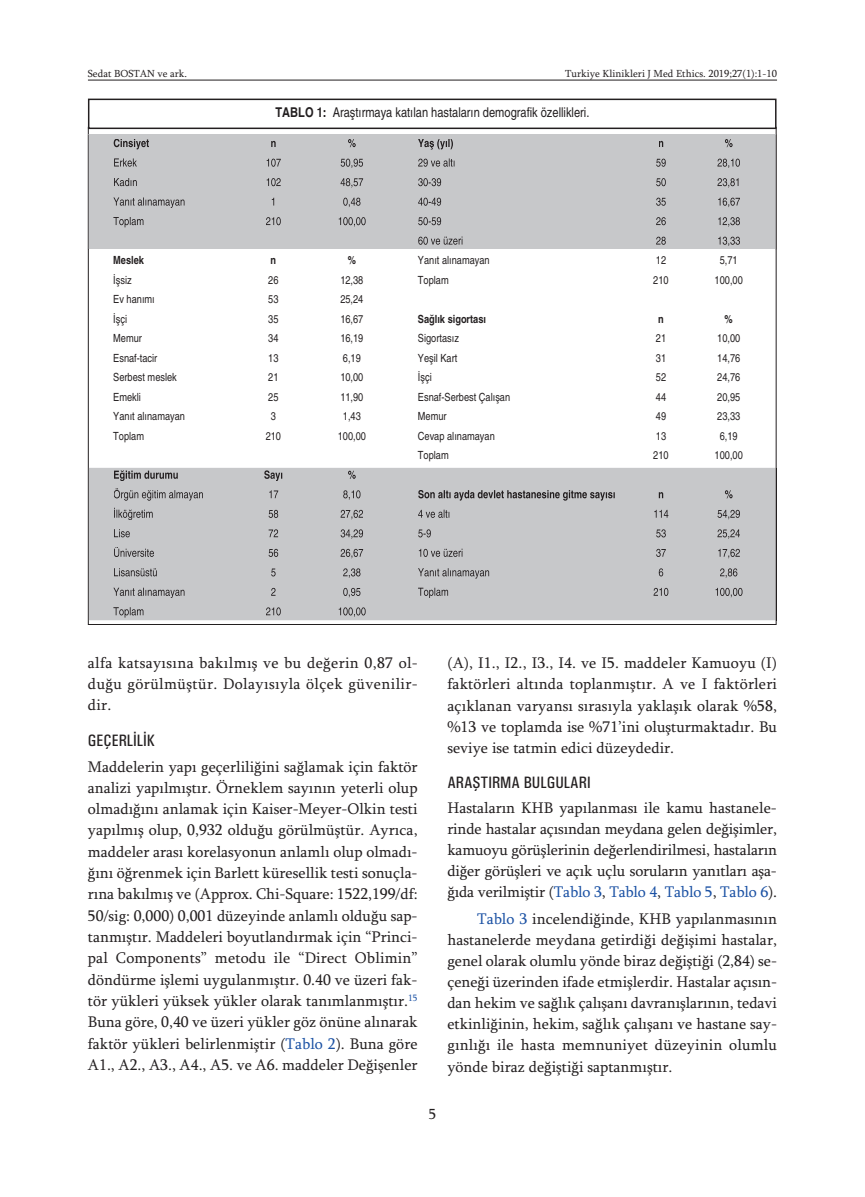
<style>
.page{position:relative;width:865px;height:1197px;background:#fff}
.page>*{position:absolute;margin:0;border:0;box-sizing:border-box;transform-origin:0 0}
.t1{font:500 condensed 16.5px "Univers";color:#231f20}
.t2{font:15.75px/21.3px "Sylfaen";color:#231f20;text-align:justify}
.t3{font:15px "Sylfaen";color:#231f20}
.t4{font:condensed 13.5px "Helvetica";color:#231f20}
.t5{font:condensed 11.25px "Helvetica";color:#231f20}
.t6{font:700 condensed 11.25px "Helvetica";color:#231f20}
.t7{font:10.5px "Sylfaen";color:#231f20}
.s1{font-weight:700}
.s2{color:#1c52a4}
</style>
<div class="page">
<hr style="left:88px;top:80px;width:689px;height:1px;background:#231f20">
<div style="left:88px;top:99px;width:688px;height:30px;border:2px solid #231f20"></div>
<div style="left:89px;top:134px;width:686px;height:115px;background:#c7c8ca"></div>
<hr style="left:776px;top:134px;width:1px;height:115px;background:#231f20">
<hr style="left:88px;top:134px;width:1px;height:115px;background:#231f20">
<hr style="left:775px;top:134px;width:1px;height:115px;background:#231f20">
<svg style="left:114px;top:139px;width:35px;height:10px"></svg>
<svg style="left:271px;top:139px;width:85px;height:8px"></svg>
<svg style="left:418px;top:139px;width:35px;height:10px"></svg>
<svg style="left:659px;top:139px;width:73px;height:8px"></svg>
<svg style="left:114px;top:158px;width:314px;height:10px"></svg>
<svg style="left:114px;top:178px;width:307px;height:10px"></svg>
<svg style="left:113px;top:197px;width:57px;height:9px"></svg>
<svg style="left:113px;top:217px;width:253px;height:10px"></svg>
<svg style="left:418px;top:236px;width:309px;height:9px"></svg>
<div style="left:89px;top:468px;width:686px;height:152px;background:#c7c8ca"></div>
<hr style="left:776px;top:468px;width:1px;height:152px;background:#231f20">
<hr style="left:88px;top:468px;width:1px;height:152px;background:#231f20">
<hr style="left:775px;top:468px;width:1px;height:152px;background:#231f20">
<svg style="left:114px;top:470px;width:64px;height:11px"></svg>
<svg style="left:264px;top:470px;width:92px;height:11px"></svg>
<svg style="left:114px;top:488px;width:60px;height:12px"></svg>
<svg style="left:418px;top:490px;width:64px;height:10px"></svg>
<svg style="left:114px;top:507px;width:231px;height:13px;background:#bebfc1"></svg>
<svg style="left:114px;top:529px;width:317px;height:10px;background:#bebfc1"></svg>
<svg style="left:114px;top:546px;width:234px;height:11px;background:#bdbdbf"></svg>
<svg style="left:114px;top:568px;width:161px;height:8px"></svg>
<svg style="left:113px;top:587px;width:57px;height:9px"></svg>
<svg style="left:113px;top:607px;width:253px;height:10px;background:#bbbbbd"></svg>
<p class="t7" style="left:88px;top:67px;width:101px">Sedat BOSTAN ve ark.</p>
<p class="t7" style="left:565px;top:67px;width:213px">Turkiye Klinikleri J Med Ethics. 2019;27(1):1-10</p>
<p class="t4" style="left:275px;top:104px;width:315px"><span class="s1">TABLO 1:</span> Araştırmaya katılan hastaların demografik özellikleri.</p>
<p class="t6" style="left:113px;top:253px;width:32px">Meslek</p>
<p class="t6" style="left:270px;top:253px;width:7px">n</p>
<p class="t6" style="left:348px;top:253px;width:10px">%</p>
<p class="t5" style="left:418px;top:253px;width:73px">Yanıt alınamayan</p>
<p class="t5" style="left:656px;top:253px;width:12px">12</p>
<p class="t5" style="left:719px;top:253px;width:19px">5,71</p>
<p class="t5" style="left:113px;top:273px;width:20px">İşsiz</p>
<p class="t5" style="left:268px;top:273px;width:12px">26</p>
<p class="t5" style="left:340px;top:273px;width:25px">12,38</p>
<p class="t5" style="left:418px;top:273px;width:32px">Toplam</p>
<p class="t5" style="left:653px;top:273px;width:17px">210</p>
<p class="t5" style="left:714px;top:273px;width:30px">100,00</p>
<p class="t5" style="left:113px;top:292px;width:43px">Ev hanımı</p>
<p class="t5" style="left:268px;top:292px;width:12px">53</p>
<p class="t5" style="left:340px;top:292px;width:25px">25,24</p>
<p class="t5" style="left:113px;top:312px;width:15px">İşçi</p>
<p class="t5" style="left:268px;top:312px;width:12px">35</p>
<p class="t5" style="left:340px;top:312px;width:25px">16,67</p>
<p class="t6" style="left:418px;top:312px;width:70px">Sağlık sigortası</p>
<p class="t6" style="left:658px;top:312px;width:7px">n</p>
<p class="t6" style="left:724px;top:312px;width:10px">%</p>
<p class="t5" style="left:113px;top:331px;width:30px">Memur</p>
<p class="t5" style="left:268px;top:331px;width:12px">34</p>
<p class="t5" style="left:340px;top:331px;width:25px">16,19</p>
<p class="t5" style="left:418px;top:331px;width:43px">Sigortasız</p>
<p class="t5" style="left:656px;top:331px;width:12px">21</p>
<p class="t5" style="left:717px;top:331px;width:25px">10,00</p>
<p class="t5" style="left:113px;top:351px;width:46px">Esnaf-tacir</p>
<p class="t5" style="left:268px;top:351px;width:12px">13</p>
<p class="t5" style="left:343px;top:351px;width:19px">6,19</p>
<p class="t5" style="left:418px;top:351px;width:41px">Yeşil Kart</p>
<p class="t5" style="left:656px;top:351px;width:12px">31</p>
<p class="t5" style="left:717px;top:351px;width:25px">14,76</p>
<p class="t5" style="left:113px;top:370px;width:65px">Serbest meslek</p>
<p class="t5" style="left:268px;top:370px;width:12px">21</p>
<p class="t5" style="left:340px;top:370px;width:25px">10,00</p>
<p class="t5" style="left:418px;top:370px;width:15px">İşçi</p>
<p class="t5" style="left:656px;top:370px;width:12px">52</p>
<p class="t5" style="left:717px;top:370px;width:25px">24,76</p>
<p class="t5" style="left:113px;top:390px;width:29px">Emekli</p>
<p class="t5" style="left:268px;top:390px;width:12px">25</p>
<p class="t5" style="left:340px;top:390px;width:25px">11,90</p>
<p class="t5" style="left:418px;top:390px;width:94px">Esnaf-Serbest Çalışan</p>
<p class="t5" style="left:656px;top:390px;width:12px">44</p>
<p class="t5" style="left:717px;top:390px;width:25px">20,95</p>
<p class="t5" style="left:113px;top:409px;width:73px">Yanıt alınamayan</p>
<p class="t5" style="left:271px;top:409px;width:7px">3</p>
<p class="t5" style="left:343px;top:409px;width:19px">1,43</p>
<p class="t5" style="left:418px;top:409px;width:30px">Memur</p>
<p class="t5" style="left:656px;top:409px;width:12px">49</p>
<p class="t5" style="left:717px;top:409px;width:25px">23,33</p>
<p class="t5" style="left:113px;top:429px;width:32px">Toplam</p>
<p class="t5" style="left:266px;top:429px;width:17px">210</p>
<p class="t5" style="left:338px;top:429px;width:30px">100,00</p>
<p class="t5" style="left:418px;top:429px;width:78px">Cevap alınamayan</p>
<p class="t5" style="left:656px;top:429px;width:12px">13</p>
<p class="t5" style="left:719px;top:429px;width:19px">6,19</p>
<p class="t5" style="left:418px;top:448px;width:32px">Toplam</p>
<p class="t5" style="left:653px;top:448px;width:17px">210</p>
<p class="t5" style="left:714px;top:448px;width:30px">100,00</p>
<p class="t2" style="left:88px;top:652px;width:331px">alfa katsayısına bakılmış ve bu değerin 0,87 ol&shy;duğu görülmüştür. Dolayısıyla ölçek güvenilir&shy;dir.</p>
<p class="t1" style="left:88px;top:730px;width:69px">GEÇERLİLİK</p>
<p class="t2" style="left:88px;top:755px;width:331px">Maddelerin yapı geçerliliğini sağlamak için faktör analizi yapılmıştır. Örneklem sayının yeterli olup olmadığını anlamak için Kaiser-Meyer-Olkin testi yapılmış olup, 0,932 olduğu görülmüştür. Ayrıca, maddeler arası korelasyonun anlamlı olup olmadı&shy;ğını öğrenmek için Barlett küresellik testi sonuçla&shy;rına bakılmış ve (Approx. Chi-Square: 1522,199/df:<br>50/sig: 0,000) 0,001 düzeyinde anlamlı olduğu sap&shy;tanmıştır. Maddeleri boyutlandırmak için “Princi&shy;pal Components” metodu ile “Direct Oblimin” döndürme işlemi uygulanmıştır. 0.40 ve üzeri fak&shy;tör yükleri yüksek yükler olarak tanımlanmıştır.<sup>15<br></sup>Buna göre, 0,40 ve üzeri yükler göz önüne alınarak faktör yükleri belirlenmiştir (<span class="s2">Tablo 2</span>). Buna göre A1., A2., A3., A4., A5. ve A6. maddeler Değişenler</p>
<p class="t2" style="left:447px;top:652px;width:331px">(A), I1., I2., I3., I4. ve I5. maddeler Kamuoyu (I) faktörleri altında toplanmıştır. A ve I faktörleri açıklanan varyansı sırasıyla yaklaşık olarak %58, %13 ve toplamda ise %71’ini oluşturmaktadır. Bu seviye ise tatmin edici düzeydedir.</p>
<p class="t1" style="left:447px;top:772px;width:145px">ARAŞTIRMA BULGULARI</p>
<p class="t2" style="left:447px;top:797px;width:331px">Hastaların KHB yapılanması ile kamu hastanele&shy;rinde hastalar açısından meydana gelen değişimler, kamuoyu görüşlerinin değerlendirilmesi, hastaların diğer görüşleri ve açık uçlu soruların yanıtları aşa&shy;ğıda verilmiştir (<span class="s2">Tablo 3</span>, <span class="s2">Tablo 4</span>, <span class="s2">Tablo 5</span>, <span class="s2">Tablo 6</span>).</p>
<p class="t2" style="left:447px;top:908px;width:331px;text-indent:30px"><span class="s2">Tablo 3</span> incelendiğinde, KHB yapılanmasının hastanelerde meydana getirdiği değişimi hastalar, genel olarak olumlu yönde biraz değiştiği (2,84) se&shy;çeneği üzerinden ifade etmişlerdir. Hastalar açısın&shy;dan hekim ve sağlık çalışanı davranışlarının, tedavi etkinliğinin, hekim, sağlık çalışanı ve hastane say&shy;gınlığı ile hasta memnuniyet düzeyinin olumlu yönde biraz değiştiği saptanmıştır.</p>
<p class="t3" style="left:429px;top:1104px;width:9px">5</p>
</div>
